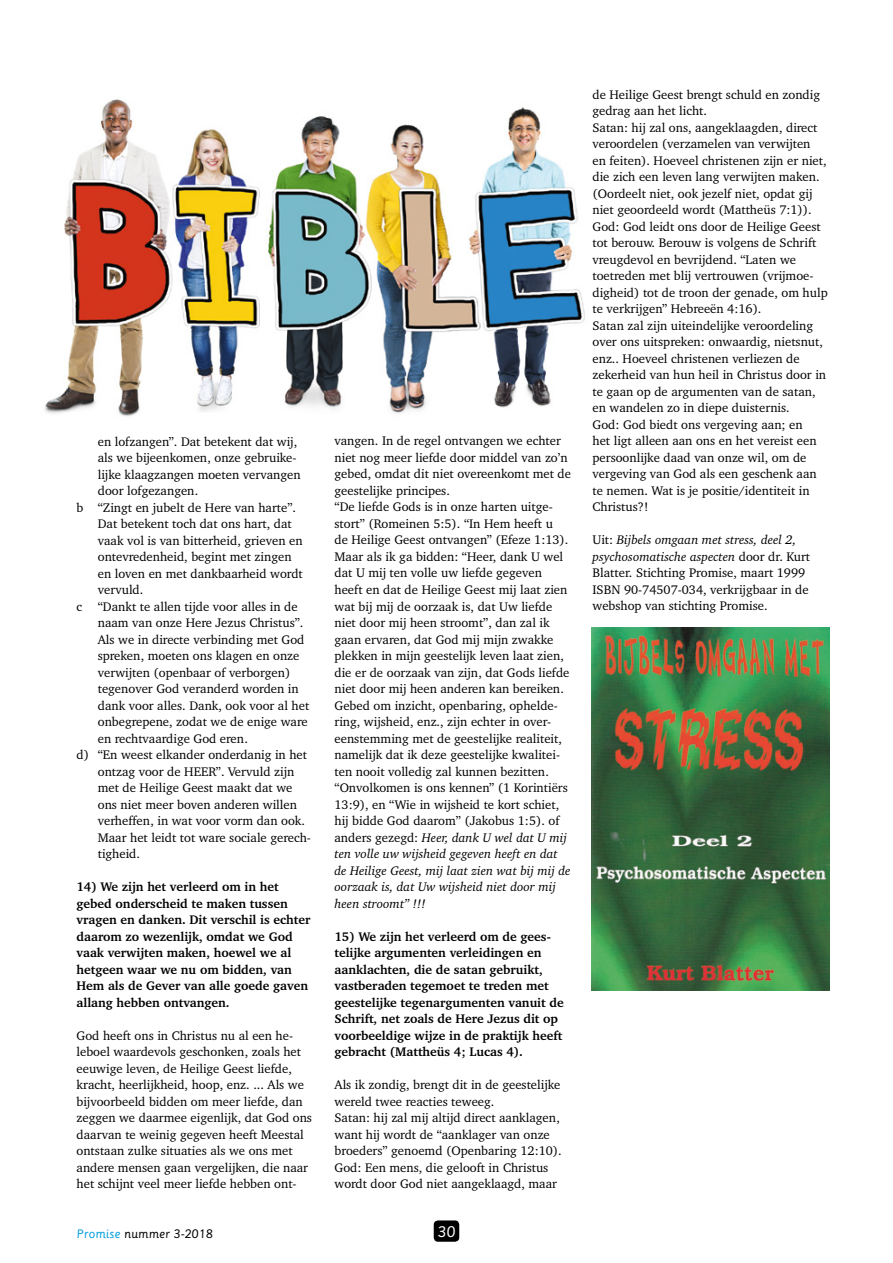
<style>
.page{position:relative;width:893px;height:1263px;background:#fff}
.page>*{position:absolute;margin:0;border:0;box-sizing:border-box;transform-origin:0 0}
.t1{font:15px "Sassoon Primary";color:#fff}
.t2{font:12.75px/16.5px "Charter IT Cby BT";color:#000}
.t3{font:700 12.75px/16.5px "Charter IT Cby BT";color:#000}
.t4{font:12px "Sassoon Primary";color:#000}
.s1{font-style:italic}
.s2{color:#009edf}
</style>
<div class="page">
<div style="left:434px;top:1220px;width:25px;height:22px;background:#000;border-radius:4px"></div>
<img style="left:45px;top:99px;width:540px;height:317px">
<img style="left:592px;top:627px;width:237px;height:363px">
<p class="t2" style="left:98px;top:433px;width:201px">en lofzangen”. Dat betekent dat wij,</p>
<p class="t2" style="left:98px;top:449px;width:200px">als we bijeenkomen, onze gebruike-</p>
<p class="t2" style="left:98px;top:466px;width:204px">lijke klaagzangen moeten vervangen</p>
<p class="t2" style="left:98px;top:482px;width:102px">door lofgezangen.</p>
<p class="t2" style="left:77px;top:499px;width:221px">b “Zingt en jubelt de Here van harte”.</p>
<p class="t2" style="left:98px;top:515px;width:195px">Dat betekent toch dat ons hart, dat</p>
<p class="t2" style="left:98px;top:532px;width:206px">vaak vol is van bitterheid, grieven en</p>
<p class="t2" style="left:98px;top:548px;width:195px">ontevredenheid, begint met zingen</p>
<p class="t2" style="left:98px;top:565px;width:206px">en loven en met dankbaarheid wordt</p>
<p class="t2" style="left:98px;top:581px;width:47px">vervuld.</p>
<p class="t2" style="left:77px;top:598px;width:223px">c “Dankt te allen tijde voor alles in de</p>
<p class="t2" style="left:98px;top:614px;width:207px">naam van onze Here Jezus Christus”.</p>
<p class="t2" style="left:98px;top:631px;width:208px">Als we in directe verbinding met God</p>
<p class="t2" style="left:98px;top:647px;width:203px">spreken, moeten ons klagen en onze</p>
<p class="t2" style="left:98px;top:664px;width:194px">verwijten (openbaar of verborgen)</p>
<p class="t2" style="left:98px;top:680px;width:202px">tegenover God veranderd worden in</p>
<p class="t2" style="left:98px;top:697px;width:213px">dank voor alles. Dank, ook voor al het</p>
<p class="t2" style="left:98px;top:713px;width:211px">onbegrepene, zodat we de enige ware</p>
<p class="t2" style="left:98px;top:730px;width:152px">en rechtvaardige God eren.</p>
<p class="t2" style="left:77px;top:746px;width:232px">d) “En weest elkander onderdanig in het</p>
<p class="t2" style="left:98px;top:763px;width:198px">ontzag voor de HEER”. Vervuld zijn</p>
<p class="t2" style="left:98px;top:779px;width:196px">met de Heilige Geest maakt dat we</p>
<p class="t2" style="left:98px;top:796px;width:201px">ons niet meer boven anderen willen</p>
<p class="t2" style="left:98px;top:812px;width:209px">verheffen, in wat voor vorm dan ook.</p>
<p class="t2" style="left:98px;top:829px;width:215px">Maar het leidt tot ware sociale gerech-</p>
<p class="t2" style="left:98px;top:845px;width:44px">tigheid.</p>
<p class="t3" style="left:77px;top:878px;width:235px">14) We zijn het verleerd om in het gebed onderscheid te maken tussen vragen en danken. Dit verschil is echter daarom zo wezenlijk, omdat we God vaak verwijten maken, hoewel we al hetgeen waar we nu om bidden, van Hem als de Gever van alle goede gaven allang hebben ontvangen.</p>
<p class="t2" style="left:77px;top:1027px;width:237px">God heeft ons in Christus nu al een he&shy;leboel waardevols geschonken, zoals het eeuwige leven, de Heilige Geest liefde, kracht, heerlijkheid, hoop, enz. ... Als we bijvoorbeeld bidden om meer liefde, dan zeggen we daarmee eigenlijk, dat God ons daarvan te weinig gegeven heeft Meestal ontstaan zulke situaties als we ons met andere mensen gaan vergelijken, die naar het schijnt veel meer liefde hebben ont-</p>
<p class="t2" style="left:334px;top:433px;width:238px">vangen. In de regel ontvangen we echter niet nog meer liefde door middel van zo’n gebed, omdat dit niet overeenkomt met de geestelijke principes.<br>“De liefde Gods is in onze harten uitge&shy;stort” (Romeinen 5:5). “In Hem heeft u<br>de Heilige Geest ontvangen” (Efeze 1:13).<br>Maar als ik ga bidden: “Heer, dank U wel dat U mij ten volle uw liefde gegeven heeft en dat de Heilige Geest mij laat zien wat bij mij de oorzaak is, dat Uw liefde niet door mij heen stroomt”, dan zal ik gaan ervaren, dat God mij mijn zwakke plekken in mijn geestelijk leven laat zien, die er de oorzaak van zijn, dat Gods liefde niet door mij heen anderen kan bereiken.<br>Gebed om inzicht, openbaring, ophelde&shy;ring, wijsheid, enz., zijn echter in over&shy;eenstemming met de geestelijke realiteit, namelijk dat ik deze geestelijke kwalitei&shy;ten nooit volledig zal kunnen bezitten. “Onvolkomen is ons kennen” (1 Korintiërs 13:9), en “Wie in wijsheid te kort schiet, hij bidde God daarom” (Jakobus 1:5). of anders gezegd: <span class="s1">Heer, dank U wel dat U mij ten volle uw wijsheid gegeven heeft en dat de Heilige Geest, mij laat zien wat bij mij de oorzaak is, dat Uw wijsheid niet door mij heen stroomt” !!!</span></p>
<p class="t3" style="left:334px;top:927px;width:231px">15) We zijn het verleerd om de gees&shy;telijke argumenten verleidingen en aanklachten, die de satan gebruikt, vastberaden tegemoet te treden met geestelijke tegenargumenten vanuit de Schrift, net zoals de Here Jezus dit op voorbeeldige wijze in de praktijk heeft gebracht (Mattheüs 4; Lucas 4).</p>
<p class="t2" style="left:334px;top:1076px;width:229px">Als ik zondig, brengt dit in de geestelijke wereld twee reacties teweeg.<br>Satan: hij zal mij altijd direct aanklagen, want hij wordt de “aanklager van onze broeders” genoemd (Openbaring 12:10).<br>God: Een mens, die gelooft in Christus wordt door God niet aangeklaagd, maar</p>
<p class="t4" style="left:77px;top:1226px;width:138px"><span class="s2">Promise</span> nummer 3-2018</p>
<p class="t1" style="left:438px;top:1222px;width:19px">30</p>
<p class="t2" style="left:592px;top:86px;width:237px">de Heilige Geest brengt schuld en zondig gedrag aan het licht.<br>Satan: hij zal ons, aangeklaagden, direct veroordelen (verzamelen van verwijten<br>en feiten). Hoeveel christenen zijn er niet, die zich een leven lang verwijten maken. (Oordeelt niet, ook jezelf niet, opdat gij niet geoordeeld wordt (Mattheüs 7:1)).<br>God: God leidt ons door de Heilige Geest tot berouw. Berouw is volgens de Schrift vreugdevol en bevrijdend. “Laten we toetreden met blij vertrouwen (vrijmoe&shy;digheid) tot de troon der genade, om hulp te verkrijgen” Hebreeën 4:16).<br>Satan zal zijn uiteindelijke veroordeling over ons uitspreken: onwaardig, nietsnut, enz.. Hoeveel christenen verliezen de zekerheid van hun heil in Christus door in te gaan op de argumenten van de satan, en wandelen zo in diepe duisternis.<br>God: God biedt ons vergeving aan; en<br>het ligt alleen aan ons en het vereist een persoonlijke daad van onze wil, om de vergeving van God als een geschenk aan te nemen. Wat is je positie/identiteit in Christus?!</p>
<p class="t2" style="left:592px;top:531px;width:219px">Uit: <span class="s1">Bijbels omgaan met stress, deel 2, psychosomatische aspecten</span> door dr. Kurt Blatter. Stichting Promise, maart 1999<br>ISBN 90-74507-034, verkrijgbaar in de webshop van stichting Promise.</p>
</div>
